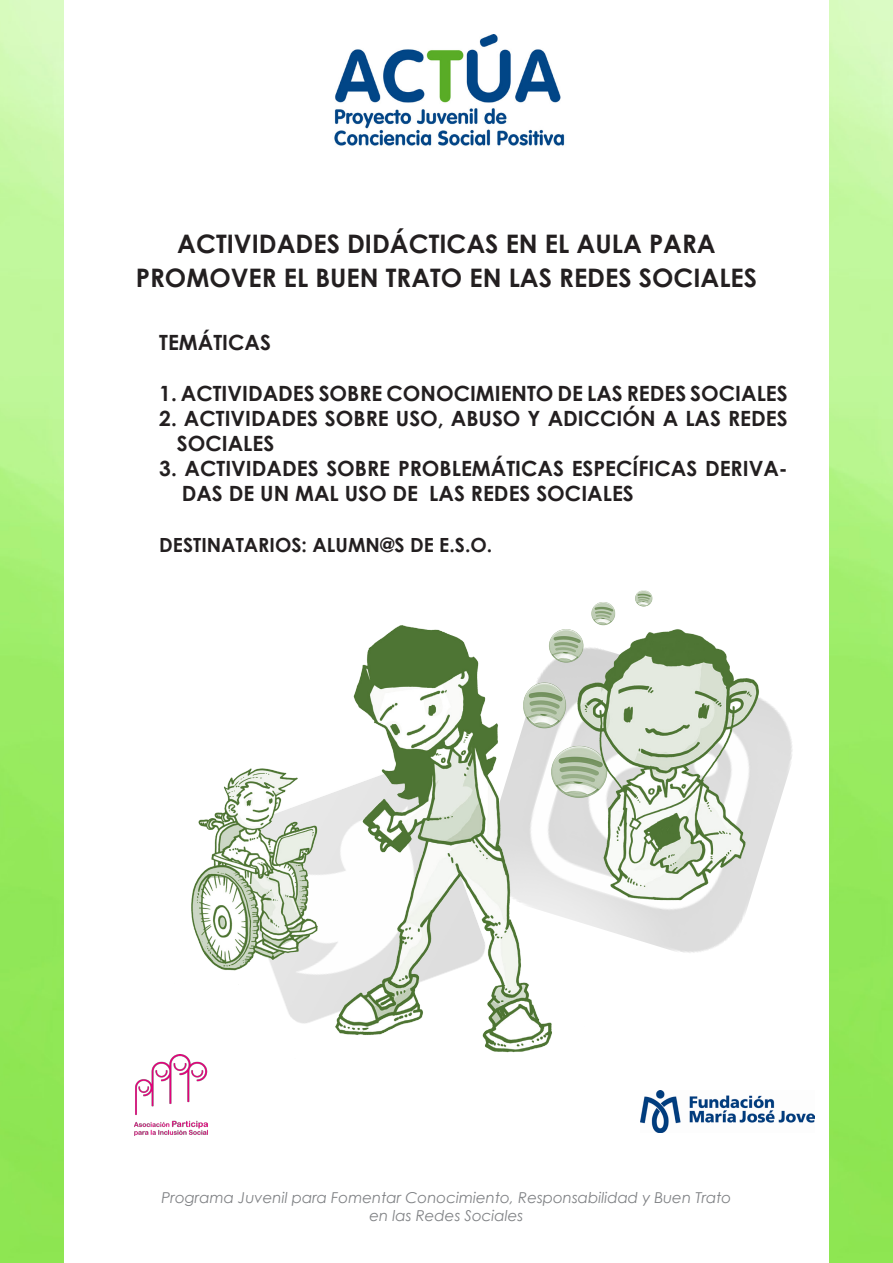
<style>
.page{position:relative;width:893px;height:1263px;background:#fff}
.page>*{position:absolute;margin:0;border:0;box-sizing:border-box;transform-origin:0 0}
.t1{font:700 25.5px "Century Gothic";color:#231f20}
.t2{font:700 21px "Century Gothic";color:#231f20}
.t3{font:700 19.5px "Century Gothic";color:#231f20}
.t4{font:italic 15px "Century Gothic";color:#808285}
</style>
<div class="page">
<img style="left:334px;top:34px;width:231px;height:112px">
<img style="left:135px;top:1054px;width:73px;height:82px">
<img style="left:640px;top:1091px;width:174px;height:42px">
<img style="left:0;top:0;width:64px;height:1263px">
<img style="left:829px;top:0;width:64px;height:1263px">
<img style="left:635px;top:939px;width:92px;height:14px">
<img style="left:278px;top:625px;width:274px;height:428px">
<img style="left:499px;top:590px;width:294px;height:349px">
<img style="left:191px;top:749px;width:145px;height:236px">
<p class="t1" style="left:177px;top:224px;width:540px">ACTIVIDADES DIDÁCTICAS EN EL AULA PARA</p>
<p class="t1" style="left:136px;top:259px;width:623px">PROMOVER EL BUEN TRATO EN LAS REDES SOCIALES</p>
<p class="t2" style="left:159px;top:327px;width:113px">TEMÁTICAS</p>
<p class="t2" style="left:159px;top:377px;width:630px">1. ACTIVIDADES SOBRE CONOCIMIENTO DE LAS REDES SOCIALES</p>
<p class="t2" style="left:159px;top:402px;width:630px">2. ACTIVIDADES SOBRE USO, ABUSO Y ADICCIÓN A LAS REDES</p>
<p class="t2" style="left:177px;top:427px;width:99px">SOCIALES</p>
<p class="t2" style="left:159px;top:453px;width:630px">3. ACTIVIDADES SOBRE PROBLEMÁTICAS ESPECÍFICAS DERIVA-</p>
<p class="t2" style="left:182px;top:478px;width:454px">DAS DE UN MAL USO DE LAS REDES SOCIALES</p>
<p class="t3" style="left:159px;top:530px;width:335px">DESTINATARIOS: ALUMN@S DE E.S.O.</p>
<p class="t4" style="left:162px;top:1187px;width:571px">Programa Juvenil para Fomentar Conocimiento, Responsabilidad y Buen Trato</p>
<p class="t4" style="left:369px;top:1205px;width:155px">en las Redes Sociales</p>
</div>
